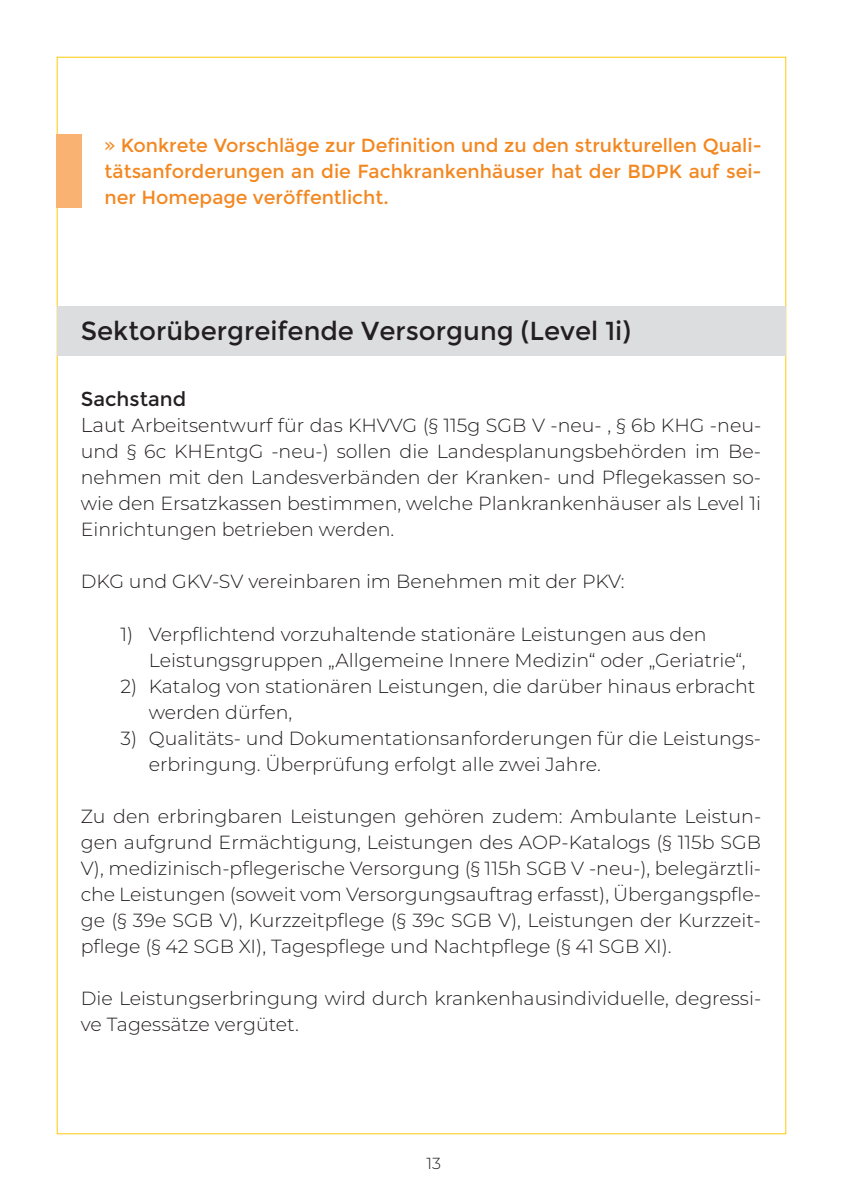
<style>
.page{position:relative;width:842px;height:1191px;background:#fff}
.page>*{position:absolute;margin:0;border:0;box-sizing:border-box;transform-origin:0 0}
.t1{font:26px "Montserrat";color:#231f20}
.t2{font:20px "Montserrat";color:#231f20}
.t3{font:100 19px/26px "Montserrat";color:#231f20}
.t4{font:19px/26px "Montserrat";color:#f38720;text-align:justify}
.t5{font:100 16px "Montserrat";color:#231f20}
.s1{font-family:"Tahoma"}
.s2{font-size:20px}
</style>
<div class="page">
<div style="left:58px;top:306px;width:728px;height:49px;background:#dcdddf"></div>
<div style="left:57px;top:134px;width:25px;height:74px;background:#f9b272"></div>
<p class="t4" style="left:105px;top:133px;width:659px"><span class="s1">»</span> Konkrete Vorschläge zur Definition und zu den strukturellen Quali&shy;tätsanforderungen an die Fachkrankenhäuser hat der BDPK auf sei&shy;ner Homepage veröffentlicht.</p>
<h1 class="t1" style="left:81px;top:315px;width:552px">Sektorübergreifende Versorgung (Level 1i)</h1>
<p class="t2" style="left:81px;top:388px;width:107px">Sachstand</p>
<p class="t3" style="left:81px;top:412px;width:682px;text-align:justify"><span class="s2">Laut</span> Arbeitsentwurf für das KHVVG (§ 115g SGB V -neu- , § 6b KHG -neu&shy;und § 6c KHEntgG -neu-) sollen die Landesplanungsbehörden im Be&shy;nehmen mit den Landesverbänden der Kranken- und Pflegekassen so&shy;wie den Ersatzkassen bestimmen, welche Plankrankenhäuser als Level 1i Einrichtungen betrieben werden.</p>
<p class="t3" style="left:81px;top:568px;width:545px">DKG und GKV-SV vereinbaren im Benehmen mit der PKV:</p>
<p class="t3" style="left:149px;top:620px;width:598px;text-indent:-28px">1) Verpflichtend vorzuhaltende stationäre Leistungen aus den<br>Leistungsgruppen „Allgemeine Innere Medizin“ oder „Geriatrie“,</p>
<p class="t3" style="left:149px;top:672px;width:608px;text-indent:-28px">2) Katalog von stationären Leistungen, die darüber hinaus erbracht werden dürfen,</p>
<p class="t3" style="left:149px;top:724px;width:614px;text-indent:-28px">3) Qualitäts- und Dokumentationsanforderungen für die Leistungs&shy;erbringung. Überprüfung erfolgt alle zwei Jahre.</p>
<p class="t3" style="left:81px;top:802px;width:682px;text-align:justify">Zu den erbringbaren Leistungen gehören zudem: Ambulante Leistun&shy;gen aufgrund Ermächtigung, Leistungen des AOP-Katalogs (§ 115b SGB V), medizinisch-pflegerische Versorgung (§ 115h SGB V -neu-), belegärztli&shy;che Leistungen (soweit vom Versorgungsauftrag erfasst), Übergangspfle&shy;ge (§ 39e SGB V), Kurzzeitpflege (§ 39c SGB V), Leistungen der Kurzzeit&shy;pflege (§ 42 SGB XI), Tagespflege und Nachtpflege (§ 41 SGB XI).</p>
<p class="t3" style="left:81px;top:984px;width:682px">Die Leistungserbringung wird durch krankenhausindividuelle, degressi&shy;ve Tagessätze vergütet.</p>
<p class="t5" style="left:426px;top:1152px;width:16px">13</p>
</div>
